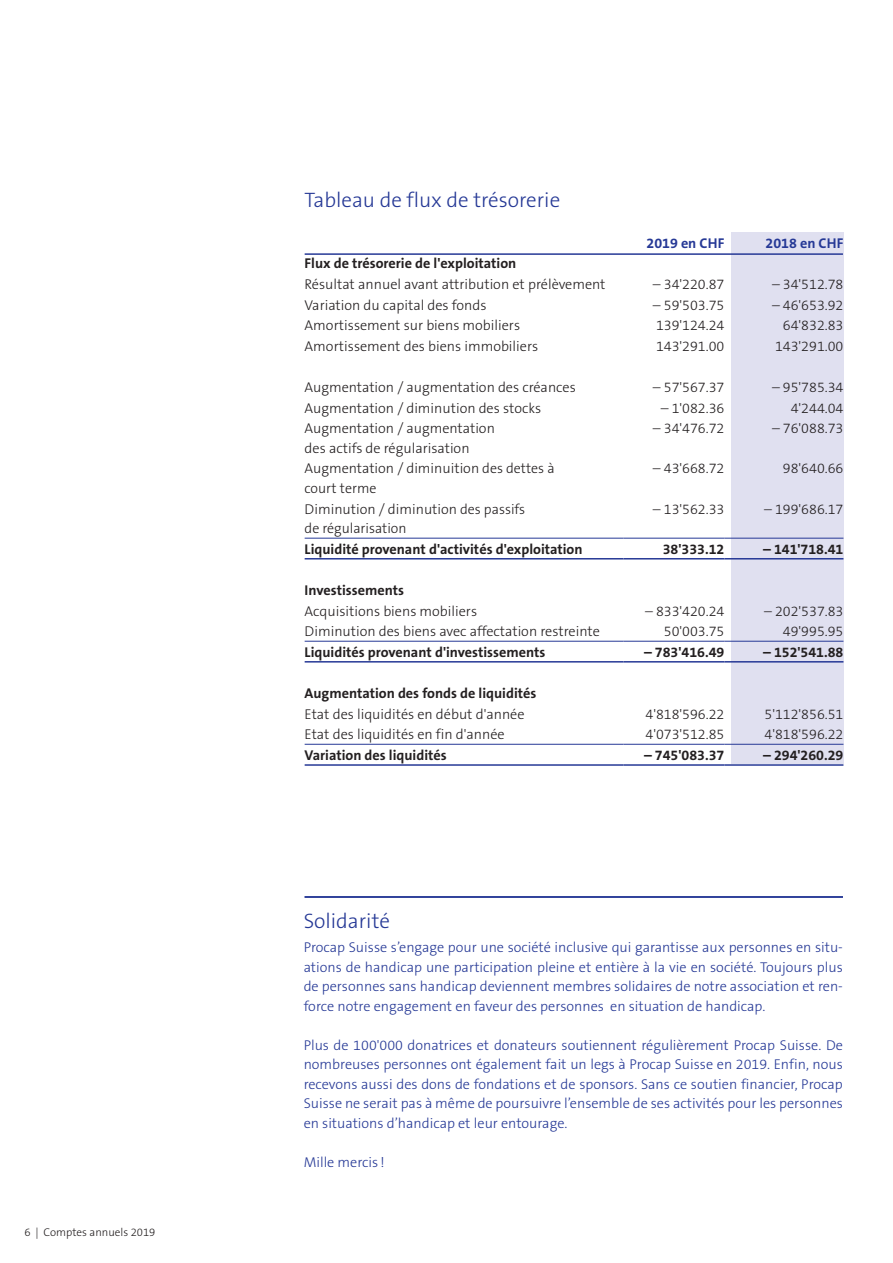
<style>
.page{position:relative;width:893px;height:1263px;background:#fff}
.page>*{position:absolute;margin:0;border:0;box-sizing:border-box;transform-origin:0 0}
.t1{font:300 21px "The Sans B3";color:#263996}
.t2{font:300 14.25px/19.5px "The Sans B3";color:#231f20}
.t3{font:300 14.25px/19.5px "The Sans B3";color:#263996;text-align:justify}
.t4{font:700 14.25px "The Sans B7";color:#231f20}
.t5{font:700 14.25px "The Sans B7";color:#263996}
.t6{font:300 11.25px "The Sans B3";color:#231f20}
</style>
<div class="page">
<div style="left:731px;top:232px;width:113px;height:532px;background:#e0e0f0"></div>
<hr style="left:305px;top:253px;width:538px;height:2px;background:#263996">
<hr style="left:305px;top:538px;width:319px;height:1px;background:#263996">
<hr style="left:624px;top:538px;width:100px;height:1px;background:#263996">
<hr style="left:724px;top:538px;width:119px;height:1px;background:#263996">
<hr style="left:305px;top:558px;width:319px;height:1px;background:#263996">
<hr style="left:624px;top:558px;width:100px;height:1px;background:#263996">
<hr style="left:724px;top:558px;width:119px;height:1px;background:#263996">
<hr style="left:305px;top:661px;width:319px;height:1px;background:#263996">
<hr style="left:624px;top:661px;width:100px;height:1px;background:#263996">
<hr style="left:724px;top:661px;width:119px;height:1px;background:#263996">
<hr style="left:305px;top:744px;width:319px;height:1px;background:#263996">
<hr style="left:305px;top:764px;width:319px;height:2px;background:#263996">
<hr style="left:624px;top:744px;width:100px;height:1px;background:#263996">
<hr style="left:724px;top:744px;width:119px;height:1px;background:#263996">
<hr style="left:624px;top:764px;width:100px;height:2px;background:#263996">
<hr style="left:724px;top:764px;width:119px;height:2px;background:#263996">
<hr style="left:305px;top:641px;width:319px;height:1px;background:#263996">
<hr style="left:624px;top:641px;width:100px;height:1px;background:#263996">
<hr style="left:724px;top:641px;width:119px;height:1px;background:#263996">
<hr style="left:305px;top:896px;width:538px;height:2px;background:#263996">
<p class="t6" style="left:24px;top:1226px;width:133px">6 | Comptes annuels 2019</p>
<h1 class="t1" style="left:305px;top:189px;width:257px">Tableau de flux de trésorerie</h1>
<p class="t5" style="left:646px;top:235px;width:79px">2019 en CHF</p>
<p class="t5" style="left:766px;top:235px;width:79px">2018 en CHF</p>
<p class="t4" style="left:305px;top:256px;width:213px">Flux de trésorerie de l'exploitation</p>
<p class="t2" style="left:305px;top:275px;width:302px">Résultat annuel avant attribution et prélèvement</p>
<p class="t2" style="left:653px;top:275px;width:73px">– 34'220.87</p>
<p class="t2" style="left:772px;top:275px;width:73px">– 34'512.78</p>
<p class="t2" style="left:305px;top:296px;width:183px">Variation du capital des fonds</p>
<p class="t2" style="left:653px;top:296px;width:73px">– 59'503.75</p>
<p class="t2" style="left:772px;top:296px;width:73px">– 46'653.92</p>
<p class="t2" style="left:305px;top:316px;width:217px">Amortissement sur biens mobiliers</p>
<p class="t2" style="left:656px;top:316px;width:70px">139'124.24</p>
<p class="t2" style="left:783px;top:316px;width:62px">64'832.83</p>
<p class="t2" style="left:305px;top:337px;width:235px">Amortissement des biens immobiliers</p>
<p class="t2" style="left:656px;top:337px;width:70px">143'291.00</p>
<p class="t2" style="left:775px;top:337px;width:70px">143'291.00</p>
<p class="t2" style="left:305px;top:378px;width:273px">Augmentation / augmentation des créances</p>
<p class="t2" style="left:653px;top:378px;width:73px">– 57'567.37</p>
<p class="t2" style="left:772px;top:378px;width:73px">– 95'785.34</p>
<p class="t2" style="left:305px;top:399px;width:238px">Augmentation / diminution des stocks</p>
<p class="t2" style="left:661px;top:399px;width:65px">– 1'082.36</p>
<p class="t2" style="left:791px;top:399px;width:54px">4'244.04</p>
<p class="t2" style="left:305px;top:419px;width:192px">Augmentation / augmentation des actifs de régularisation</p>
<p class="t2" style="left:653px;top:419px;width:73px">– 34'476.72</p>
<p class="t2" style="left:772px;top:419px;width:73px">– 76'088.73</p>
<p class="t2" style="left:305px;top:459px;width:251px">Augmentation / diminuition des dettes à court terme</p>
<p class="t2" style="left:653px;top:459px;width:73px">– 43'668.72</p>
<p class="t2" style="left:783px;top:459px;width:62px">98'640.66</p>
<p class="t2" style="left:305px;top:500px;width:222px">Diminution / diminution des passifs de régularisation</p>
<p class="t2" style="left:653px;top:500px;width:73px">– 13'562.33</p>
<p class="t2" style="left:764px;top:500px;width:81px">– 199'686.17</p>
<p class="t4" style="left:305px;top:541px;width:279px">Liquidité provenant d'activités d'exploitation</p>
<p class="t4" style="left:663px;top:541px;width:63px">38'333.12</p>
<p class="t4" style="left:763px;top:541px;width:82px">– 141'718.41</p>
<p class="t4" style="left:305px;top:583px;width:101px">Investissements</p>
<p class="t2" style="left:305px;top:601px;width:174px">Acquisitions biens mobiliers</p>
<p class="t2" style="left:645px;top:601px;width:81px">– 833'420.24</p>
<p class="t2" style="left:764px;top:601px;width:81px">– 202'537.83</p>
<p class="t2" style="left:305px;top:622px;width:297px">Diminution des biens avec affectation restreinte</p>
<p class="t2" style="left:664px;top:622px;width:62px">50'003.75</p>
<p class="t2" style="left:783px;top:622px;width:62px">49'995.95</p>
<p class="t4" style="left:305px;top:644px;width:242px">Liquidités provenant d'investissements</p>
<p class="t4" style="left:644px;top:644px;width:82px">– 783'416.49</p>
<p class="t4" style="left:763px;top:644px;width:82px">– 152'541.88</p>
<p class="t4" style="left:305px;top:686px;width:233px">Augmentation des fonds de liquidités</p>
<p class="t2" style="left:305px;top:704px;width:221px">Etat des liquidités en début d'année</p>
<p class="t2" style="left:646px;top:704px;width:80px">4'818'596.22</p>
<p class="t2" style="left:765px;top:704px;width:80px">5'112'856.51</p>
<p class="t2" style="left:305px;top:725px;width:202px">Etat des liquidités en fin d'année</p>
<p class="t2" style="left:646px;top:725px;width:80px">4'073'512.85</p>
<p class="t2" style="left:765px;top:725px;width:80px">4'818'596.22</p>
<p class="t4" style="left:305px;top:747px;width:144px">Variation des liquidités</p>
<p class="t4" style="left:644px;top:747px;width:82px">– 745'083.37</p>
<p class="t4" style="left:763px;top:747px;width:82px">– 294'260.29</p>
<h1 class="t1" style="left:304px;top:910px;width:88px">Solidarité</h1>
<p class="t3" style="left:304px;top:938px;width:541px">Procap Suisse s’engage pour une société inclusive qui garantisse aux personnes en situ&shy;ations de handicap une participation pleine et entière à la vie en société. Toujours plus de personnes sans handicap deviennent membres solidaires de notre association et ren&shy;force notre engagement en faveur des personnes en situation de handicap.</p>
<p class="t3" style="left:304px;top:1036px;width:541px">Plus de 100'000 donatrices et donateurs soutiennent régulièrement Procap Suisse. De nombreuses personnes ont également fait un legs à Procap Suisse en 2019. Enfin, nous recevons aussi des dons de fondations et de sponsors. Sans ce soutien financier, Procap Suisse ne serait pas à même de poursuivre l’ensemble de ses activités pour les personnes en situations d’handicap et leur entourage.</p>
<p class="t3" style="left:304px;top:1153px;width:83px">Mille mercis !</p>
</div>
